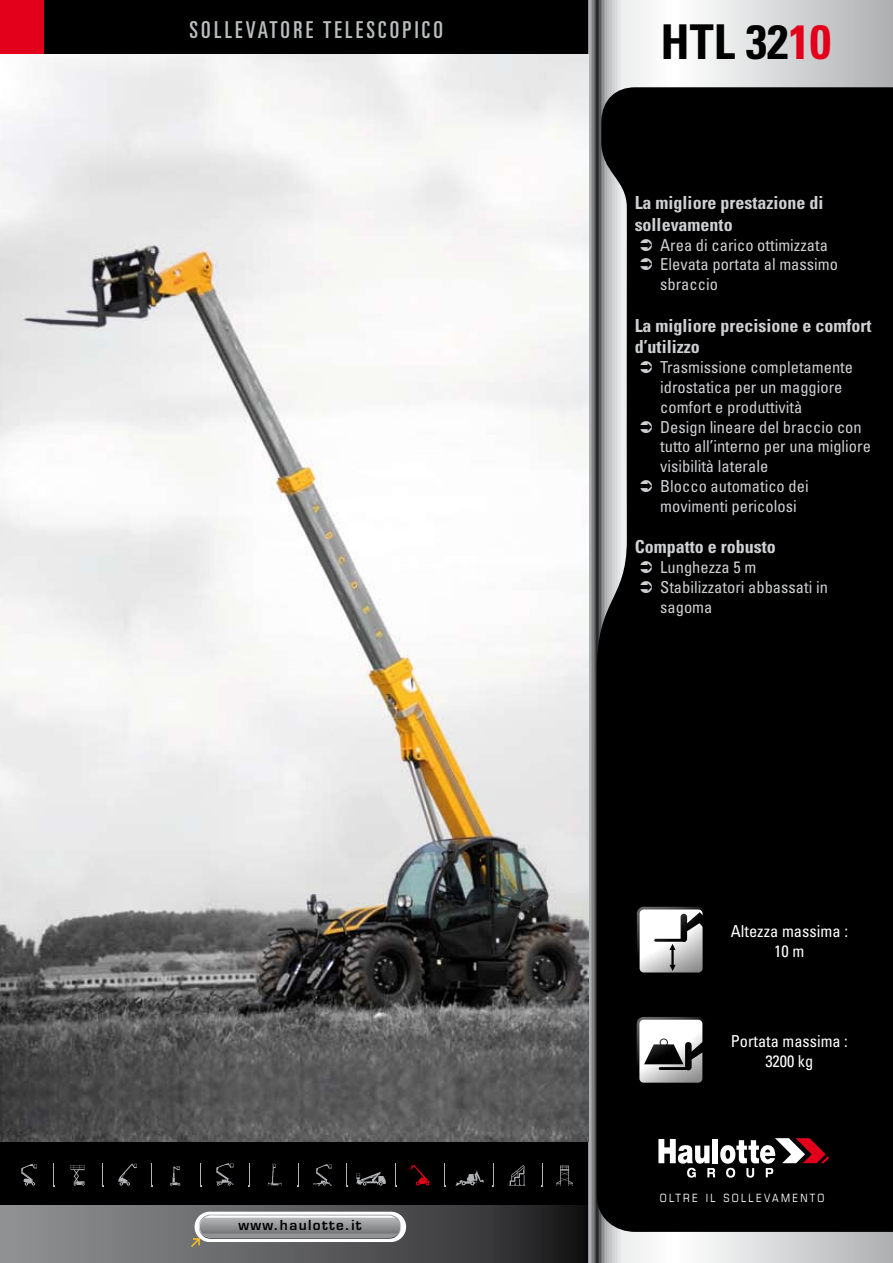
<style>
.page{position:relative;width:893px;height:1263px;background:#000}
.page>*{position:absolute;margin:0;border:0;box-sizing:border-box;transform-origin:0 0}
.t1{font:700 condensed 48px "Univers";color:#000}
.t2{font:ultra-condensed 23.25px "Univers";letter-spacing:.14em;color:#babebe}
.t3{font:700 condensed 18px/21.6px "Univers";color:#cfd0d2}
.t4{font:condensed 16.5px/19.8px "Univers";color:#cfd0d2}
.t5{font:condensed 16.5px/19.8px "Univers";color:#fff;text-align:center}
.t6{font:600 13.5px "Eurostile";letter-spacing:.1em;color:#000}
.t7{font:condensed 11.4px "Eurostile";letter-spacing:.2em;color:#fff}
.s1{color:#e2001a}
</style>
<div class="page">
<svg style="left:0;top:1205px;width:586px;height:58px;background:#5b5b5d"></svg>
<div style="left:195px;top:1212px;width:211px;height:30px;background:#fff;border-radius:15px"></div>
<div style="left:199px;top:1214px;width:202px;height:25px;background:#dadbdb;border-radius:12px"></div>
<svg style="left:191px;top:1215px;width:209px;height:32px;background:#9c9d9e"></svg>
<div style="left:0;top:0;width:43px;height:56px;background:#e2001a"></div>
<svg style="left:588px;top:0;width:305px;height:1263px"></svg>
<img style="left:0;top:55px;width:588px;height:1086px">
<div style="left:632px;top:903px;width:75px;height:57px;background:#fff;opacity:.75"></div>
<div style="left:632px;top:913px;width:75px;height:66px;background:#000;opacity:.75"></div>
<div style="left:632px;top:1013px;width:75px;height:57px;background:#fff;opacity:.75"></div>
<div style="left:632px;top:1024px;width:75px;height:65px;background:#000;opacity:.75"></div>
<svg style="left:455px;top:1170px;width:29px;height:16px"></svg>
<svg style="left:356px;top:1172px;width:30px;height:13px"></svg>
<svg style="left:313px;top:1164px;width:19px;height:21px"></svg>
<svg style="left:118px;top:1163px;width:19px;height:22px"></svg>
<svg style="left:71px;top:1165px;width:14px;height:20px"></svg>
<svg style="left:21px;top:1164px;width:16px;height:21px"></svg>
<svg style="left:407px;top:1165px;width:23px;height:20px"></svg>
<svg style="left:268px;top:1164px;width:14px;height:21px"></svg>
<svg style="left:170px;top:1166px;width:10px;height:19px"></svg>
<svg style="left:53px;top:1163px;width:2px;height:24px"></svg>
<svg style="left:151px;top:1163px;width:2px;height:24px"></svg>
<svg style="left:102px;top:1163px;width:2px;height:24px"></svg>
<svg style="left:556px;top:1165px;width:17px;height:20px"></svg>
<svg style="left:509px;top:1165px;width:16px;height:20px"></svg>
<svg style="left:216px;top:1163px;width:18px;height:22px"></svg>
<svg style="left:200px;top:1163px;width:1px;height:24px"></svg>
<svg style="left:297px;top:1163px;width:2px;height:24px"></svg>
<svg style="left:249px;top:1163px;width:1px;height:24px"></svg>
<svg style="left:346px;top:1163px;width:2px;height:24px"></svg>
<svg style="left:395px;top:1163px;width:2px;height:24px"></svg>
<svg style="left:444px;top:1163px;width:1px;height:24px"></svg>
<svg style="left:493px;top:1163px;width:1px;height:24px"></svg>
<svg style="left:541px;top:1163px;width:2px;height:24px"></svg>
<svg style="left:641px;top:239px;width:11px;height:12px"></svg>
<svg style="left:641px;top:258px;width:11px;height:12px"></svg>
<svg style="left:641px;top:361px;width:11px;height:12px"></svg>
<svg style="left:641px;top:420px;width:11px;height:12px"></svg>
<svg style="left:641px;top:480px;width:11px;height:12px"></svg>
<svg style="left:641px;top:561px;width:11px;height:12px"></svg>
<svg style="left:641px;top:581px;width:11px;height:12px"></svg>
<h2 class="t2" style="left:189px;top:16px;width:255px">SOLLEVATORE TELESCOPICO</h2>
<h1 class="t1" style="left:660px;top:13px;width:172px">HTL 32<span class="s1">10</span></h1>
<p class="t3" style="left:635px;top:192px;width:190px">La migliore prestazione di sollevamento</p>
<p class="t4" style="left:660px;top:235px;width:179px">Area di carico ottimizzata<br>Elevata portata al massimo sbraccio</p>
<p class="t3" style="left:635px;top:314px;width:238px">La migliore precisione e comfort d’utilizzo</p>
<p class="t4" style="left:660px;top:357px;width:212px">Trasmissione completamente idrostatica per un maggiore comfort e produttività<br>Design lineare del braccio con tutto all’interno per una migliore visibilità laterale<br>Blocco automatico dei movimenti pericolosi</p>
<p class="t3" style="left:635px;top:536px;width:142px">Compatto e robusto</p>
<p class="t4" style="left:660px;top:557px;width:169px">Lunghezza 5 m<br>Stabilizzatori abbassati in sagoma</p>
<p class="t5" style="left:731px;top:921px;width:119px">Altezza massima :<br>10 m</p>
<p class="t5" style="left:731px;top:1031px;width:119px">Portata massima :<br>3200 kg</p>
<p class="t6" style="left:238px;top:1217px;width:125px">www.haulotte.it</p>
<p class="t7" style="left:660px;top:1191px;width:166px">OLTRE IL SOLLEVAMENTO</p>
</div>
